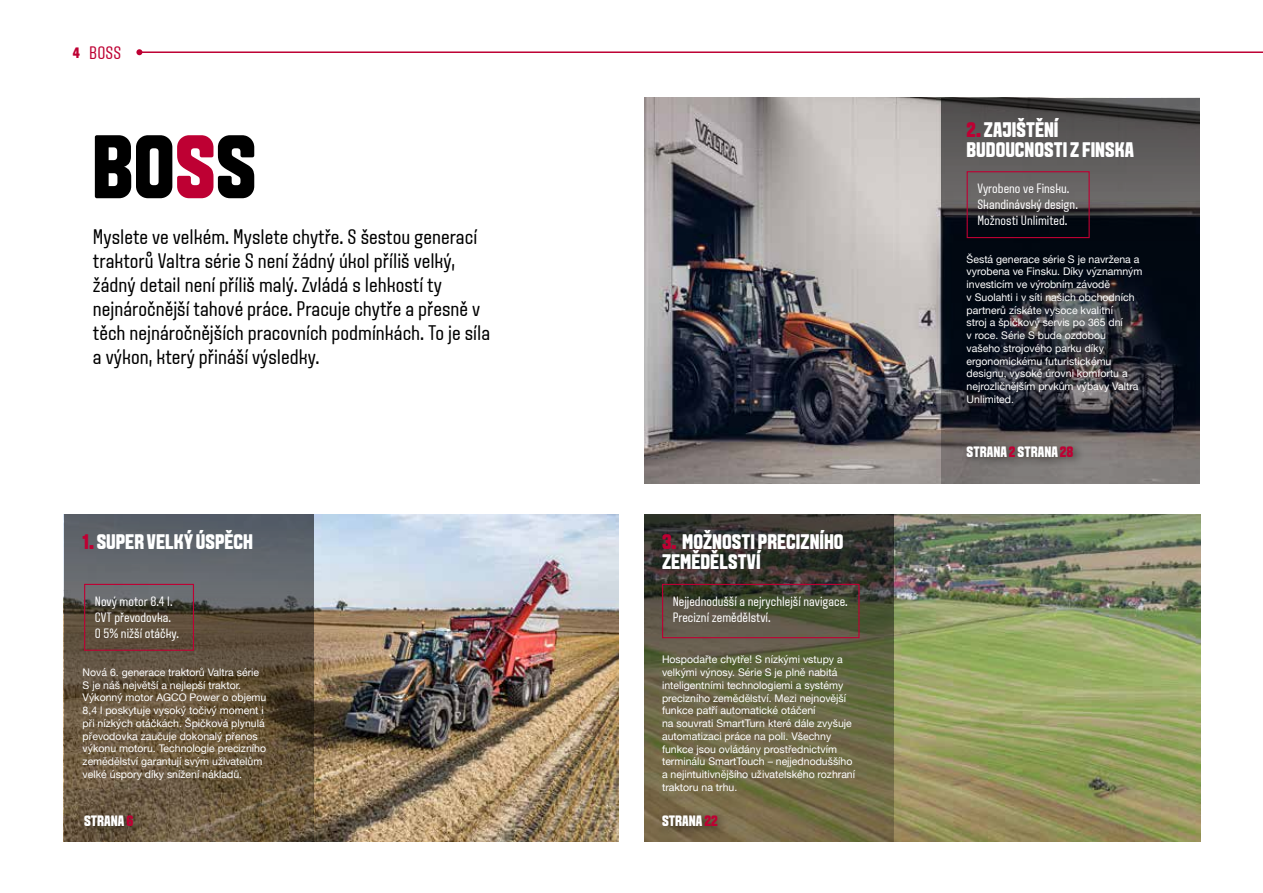
<style>
.page{position:relative;width:1263px;height:893px;background:#fff}
.page>*{position:absolute;margin:0;border:0;box-sizing:border-box;transform-origin:0 0}
.t1{font:700 90px "VALTRA Aveny T 2020 Extra";color:#000}
.t2{font:21px/24px "VALTRA Aveny T 2020 Regular";color:#000}
.t3{font:700 21px/19.5px "VALTRA Aveny T 2020 Extra";color:#fff}
.t4{font:18px "VALTRA Aveny T 2020 Regular";color:#be0033}
.t5{font:700 15px "VALTRA Aveny T 2020 Extra";color:#fff}
.t6{font:13.5px/16.2px "VALTRA Aveny T 2020 Regular";color:#fff}
.t7{font:10.5px/12.8px "Helvetica Neue";color:#fff}
.s1{font-family:"VALTRA Aveny T 2020 Extra";font-weight:700;font-size:15px}
.s2{color:#be0033}
</style>
<div class="page">
<img style="left:314px;top:514px;width:305px;height:328px">
<img style="left:894px;top:514px;width:306px;height:328px">
<img style="left:644px;top:98px;width:297px;height:385px">
<svg style="left:941px;top:98px;width:259px;height:385px;background:#35353b"></svg>
<svg style="left:644px;top:514px;width:250px;height:328px;background:#5b583e"></svg>
<svg style="left:64px;top:514px;width:250px;height:328px;background:#625749"></svg>
<div style="left:79px;top:809px;width:66px;height:29px;background:#000;opacity:.5"></div>
<div style="left:657px;top:809px;width:72px;height:29px;background:#000;opacity:.5"></div>
<div style="left:961px;top:439px;width:124px;height:30px;background:#000;opacity:.5"></div>
<div style="left:967px;top:171px;width:123px;height:67px;border:1px solid #be0033"></div>
<div style="left:662px;top:584px;width:197px;height:54px;border:1px solid #be0033"></div>
<div style="left:84px;top:584px;width:110px;height:67px;border:1px solid #be0033"></div>
<hr style="left:139px;top:51px;width:1124px;height:2px;background:#be0033">
<svg style="left:136px;top:49px;width:6px;height:6px"></svg>
<h3 class="t4" style="left:73px;top:41px;width:50px"><span class="s1">4</span> BOSS</h3>
<h1 class="t1" style="left:92px;top:108px;width:166px">BO<span class="s2">S</span>S</h1>
<p class="t2" style="left:93px;top:224px;width:399px">Myslete ve velkém. Myslete chytře. S šestou generací traktorů Valtra série S není žádný úkol příliš velký, žádný detail není příliš malý. Zvládá s lehkostí ty nejnáročnější tahové práce. Pracuje chytře a přesně v těch nejnáročnějších pracovních podmínkách. To je síla a výkon, který přináší výsledky.</p>
<h2 class="t3" style="left:83px;top:532px;width:172px"><span class="s2">1.</span> SUPER VELKÝ ÚSPĚCH</h2>
<p class="t6" style="left:95px;top:593px;width:86px">Nový motor 8.4 l.<br>CVT převodovka.<br>O 5% nižší otáčky.</p>
<p class="t7" style="left:83px;top:666px;width:185px">Nová 6. generace traktorů Valtra série S je náš největší a nejlepší traktor.<br>Výkonný motor AGCO Power o objemu 8,4 l poskytuje vysoký točivý moment i při nízkých otáčkách. Špičková plynulá převodovka zaučuje dokonalý přenos výkonu motoru. Technologie precizního zemědělství garantují svým uživatelům velké úspory díky snížení nákladů.</p>
<h2 class="t3" style="left:662px;top:532px;width:183px"><span class="s2">3.</span> MOŽNOSTI PRECIZNÍHO<br>ZEMĚDĚLSTVÍ</h2>
<p class="t6" style="left:673px;top:593px;width:177px">Nejjednodušší a nejrychlejší navigace.<br>Precizní zemědělství.</p>
<p class="t7" style="left:662px;top:654px;width:195px">Hospodařte chytře! S nízkými vstupy a velkými výnosy. Série S je plně nabitá inteligentními technologiemi a systémy precizního zemědělství. Mezi nejnovější funkce patří automatické otáčení<br>na souvrati SmartTurn které dále zvyšuje automatizaci práce na poli. Všechny funkce jsou ovládány prostřednictvím terminálu SmartTouch – nejjednoduššího a nejintuitivnějšího uživatelského rozhraní traktoru na trhu.</p>
<h3 class="t5" style="left:84px;top:811px;width:51px">STRANA <span class="s2">6</span></h3>
<h3 class="t5" style="left:662px;top:811px;width:57px">STRANA <span class="s2">22</span></h3>
<h2 class="t3" style="left:967px;top:120px;width:169px"><span class="s2">2.</span> ZAJIŠTĚNÍ<br>BUDOUCNOSTI Z FINSKA</h2>
<p class="t6" style="left:977px;top:180px;width:102px">Vyrobeno ve Finsku.<br>Skandinávský design.<br>Možnosti Unlimited.</p>
<p class="t7" style="left:967px;top:253px;width:177px">Šestá generace série S je navržena a vyrobena ve Finsku. Díky významným investicím ve výrobním závodě<br>v Suolahti i v síti našich obchodních partnerů získáte vysoce kvalitní<br>stroj a špičkový servis po 365 dní<br>v roce. Série S bude ozdobou<br>vašeho strojového parku díky ergonomickému futuristickému designu, vysoké úrovni komfortu a nejrozličnějším prvkům výbavy Valtra<br>Unlimited.</p>
<h3 class="t5" style="left:967px;top:442px;width:108px">STRANA <span class="s2">2</span> STRANA <span class="s2">28</span></h3>
</div>
